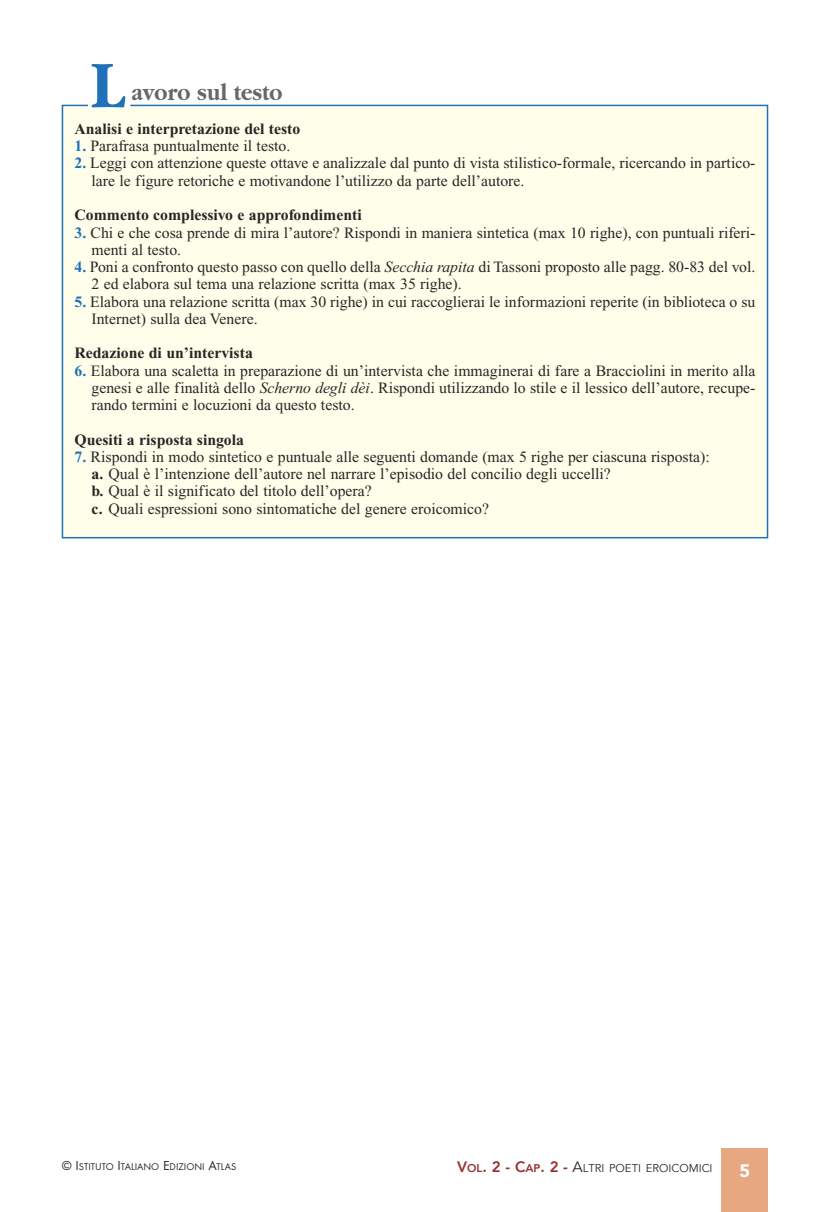
<style>
.page{position:relative;width:830px;height:1212px;background:#fff}
.page>*{position:absolute;margin:0;border:0;box-sizing:border-box;transform-origin:0 0}
.t1{font:700 69.15px "Garamond";color:#1f71b9;scale:.9 1}
.t2{font:700 24px "Garamond";color:#686768;scale:.9 1}
.t3{font:900 18px "Avenir";color:#fff}
.t4{font:15.75px/17.2px "Times New Roman";color:#272627}
.t5{font:700 15.75px "Times New Roman";color:#272627}
.t6{font:11.25px "Avenir";color:#272627}
.t7{font:10.2px "Futura T";color:#272627}
.s1{font-weight:700;color:#1f71b9}
.s2{font-style:italic}
.s3{font-weight:700}
.s4{font-size:13.5px}
.s5{font-weight:800;font-size:15px;color:#973035}
.s6{font-weight:800;color:#973035}
.s7{font-size:15px}
</style>
<div class="page">
<div style="left:721px;top:1148px;width:46px;height:64px;background:#e7a781"></div>
<div style="left:61px;top:104px;width:707px;height:435px;background:#fffeea"></div>
<h1 class="t1" style="left:91px;top:43px;width:39px">L</h1>
<h2 class="t2" style="left:131px;top:78px;width:169px">avoro sul testo</h2>
<p class="t5" style="left:74px;top:124px;width:227px">Analisi e interpretazione del testo</p>
<p class="t4" style="left:74px;top:139px;width:217px"><span class="s1">1.</span> Parafrasa puntualmente il testo.</p>
<p class="t4" style="left:91px;top:156px;width:665px;text-indent:-17px"><span class="s1">2.</span> Leggi con attenzione queste ottave e analizzale dal punto di vista stilistico-formale, ricercando in partico&shy;lare le figure retoriche e motivandone l’utilizzo da parte dell’autore.</p>
<p class="t5" style="left:74px;top:210px;width:289px">Commento complessivo e approfondimenti</p>
<p class="t4" style="left:91px;top:225px;width:665px;text-indent:-17px"><span class="s1">3.</span> Chi e che cosa prende di mira l’autore? Rispondi in maniera sintetica (max 10 righe), con puntuali riferi&shy;menti al testo.</p>
<p class="t4" style="left:91px;top:260px;width:665px;text-indent:-17px"><span class="s1">4.</span> Poni a confronto questo passo con quello della <span class="s2">Secchia rapita</span> di Tassoni proposto alle pagg. 80-83 del vol.<br>2 ed elabora sul tema una relazione scritta (max 35 righe).</p>
<p class="t4" style="left:91px;top:294px;width:665px;text-indent:-17px"><span class="s1">5.</span> Elabora una relazione scritta (max 30 righe) in cui raccoglierai le informazioni reperite (in biblioteca o su<br>Internet) sulla dea Venere.</p>
<p class="t5" style="left:74px;top:348px;width:180px">Redazione di un’intervista</p>
<p class="t4" style="left:91px;top:363px;width:665px;text-align:justify;text-indent:-17px"><span class="s1">6.</span> Elabora una scaletta in preparazione di un’intervista che immaginerai di fare a Bracciolini in merito alla genesi e alle finalità dello <span class="s2">Scherno degli dèi</span>. Rispondi utilizzando lo stile e il lessico dell’autore, recupe&shy;rando termini e locuzioni da questo testo.</p>
<p class="t5" style="left:74px;top:434px;width:171px">Quesiti a risposta singola</p>
<p class="t4" style="left:91px;top:449px;width:619px;text-indent:-17px"><span class="s1">7.</span> Rispondi in modo sintetico e puntuale alle seguenti domande (max 5 righe per ciascuna risposta): <span class="s3">a.</span> Qual è l’intenzione dell’autore nel narrare l’episodio del concilio degli uccelli?<br><span class="s3">b.</span> Qual è il significato del titolo dell’opera?<br><span class="s3">c.</span> Quali espressioni sono sintomatiche del genere eroicomico?</p>
<p class="t7" style="left:62px;top:1160px;width:176px"><span class="s4">© I</span>STITUTO <span class="s4">I</span>TALIANO <span class="s4">E</span>DIZIONI <span class="s4">A</span>TLAS</p>
<p class="t6" style="left:457px;top:1160px;width:257px"><span class="s5">V</span><span class="s6">oL</span><span class="s5">. 2 - C</span><span class="s6">ap</span><span class="s5">. 2 -</span> <span class="s7">A</span>LTRI POETI EROICOMICI</p>
<p class="t3" style="left:739px;top:1159px;width:12px">5</p>
</div>
